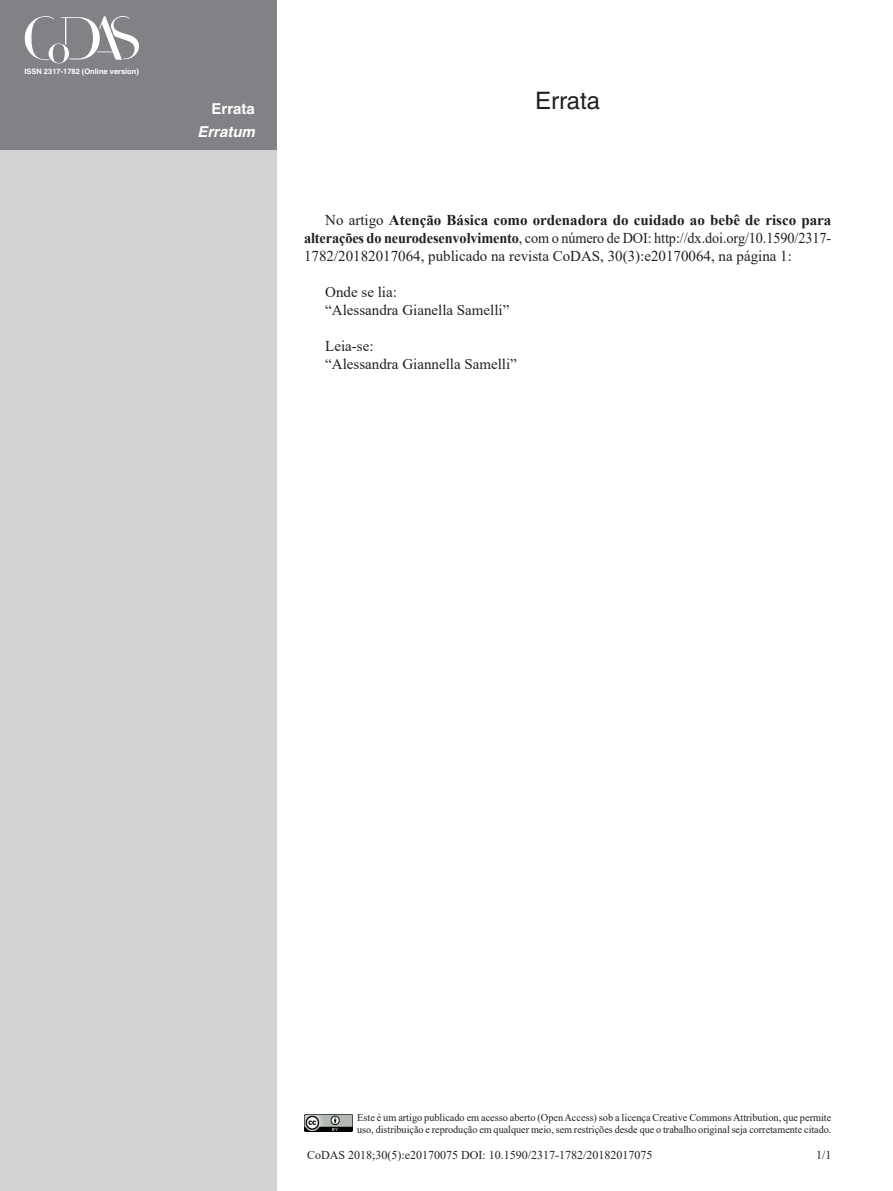
<style>
.page{position:relative;width:893px;height:1191px;background:#fff}
.page>*{position:absolute;margin:0;border:0;box-sizing:border-box;transform-origin:0 0}
.ArticleTitle{font:24px "Helvetica";color:#231f20}
.Paragraph{font:15px/18px "Times New Roman";color:#231f20;text-align:justify}
.t1{font:italic 700 15px "Helvetica";color:#fff}
.t2{font:700 15px "Helvetica";color:#fff}
.t3{font:12px "Times New Roman";color:#231f20}
.pubNameFooter{font:10.5px/12.6px "Times New Roman";letter-spacing:-.005em;color:#231f20}
.t4{font:700 7.5px "Helvetica";color:#fff}
.s1{font-weight:700}
</style>
<div class="page">
<div style="left:0;top:149px;width:276px;height:1042px;background:#d1d3d4"></div>
<div style="left:0;top:0;width:276px;height:149px;background:#808285"></div>
<img style="left:304px;top:1114px;width:48px;height:17px">
<svg style="left:24px;top:16px;width:115px;height:48px"></svg>
<p class="t4" style="left:24px;top:66px;width:116px">ISSN 2317-1782 (Online version)</p>
<p class="t2" style="left:212px;top:100px;width:45px">Errata</p>
<p class="t1" style="left:197px;top:122px;width:59px">Erratum</p>
<p class="ArticleTitle" style="left:535px;top:86px;width:67px">Errata</p>
<p class="Paragraph" style="left:304px;top:211px;width:529px;text-indent:21px">No artigo <span class="s1">Atenção Básica como ordenadora do cuidado ao bebê de risco para alterações do neurodesenvolvimento</span>, com o número de DOI: http://dx.doi.org/10.1590/2317- 1782/20182017064, publicado na revista CoDAS, 30(3):e20170064, na página 1:</p>
<p class="Paragraph" style="left:325px;top:283px;width:73px">Onde se lia:</p>
<p class="Paragraph" style="left:325px;top:301px;width:186px">“Alessandra Gianella Samelli”</p>
<p class="Paragraph" style="left:325px;top:337px;width:50px">Leia-se:</p>
<p class="Paragraph" style="left:325px;top:355px;width:193px">“Alessandra Giannella Samelli”</p>
<p class="pubNameFooter" style="left:357px;top:1110px;width:476px">Este é um artigo publicado em acesso aberto (Open Access) sob a licença Creative Commons Attribution, que permite uso, distribuição e reprodução em qualquer meio, sem restrições desde que o trabalho original seja corretamente citado.</p>
<p class="t3" style="left:307px;top:1146px;width:347px">CoDAS 2018;30(5):e20170075 DOI: 10.1590/2317-1782/20182017075</p>
<p class="t3" style="left:816px;top:1146px;width:17px">1/1</p>
</div>
